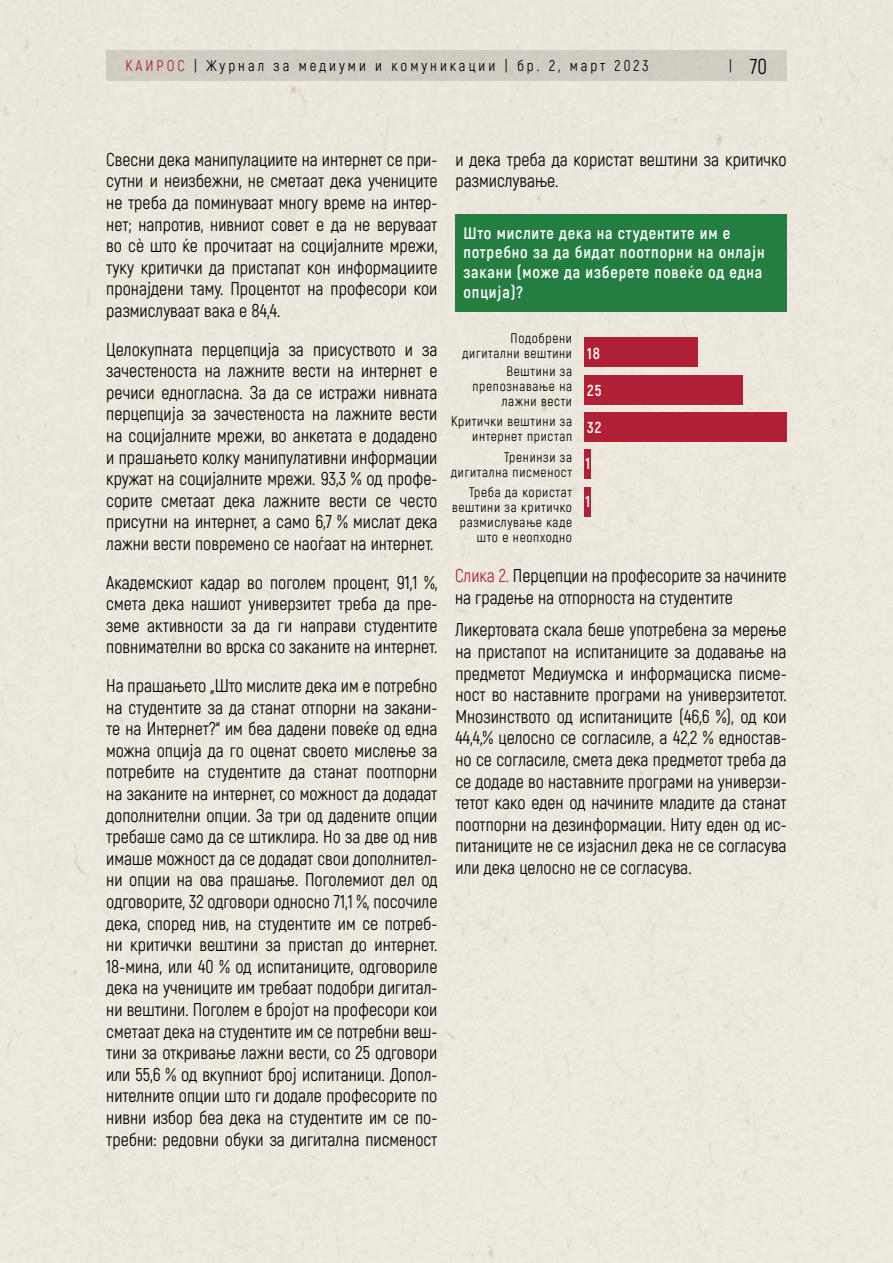
<style>
.page{position:relative;width:893px;height:1263px;background:#ece8dd}
.page>*{position:absolute;margin:0;border:0;box-sizing:border-box;transform-origin:0 0}
.t1{font:21px "Akrobat";color:#000}
.t2{font:18px/21.6px "Akrobat";color:#000;text-align:justify}
.t3{font:700 16.5px/19.8px "Akrobat";letter-spacing:.05em;color:#fff}
.t4{font:700 15.75px "Akrobat";color:#fff}
.t5{font:15px "Akrobat";letter-spacing:.2em;color:#000}
.t6{font:13.5px/15px "Akrobat";letter-spacing:.05em;color:#000;text-align:right}
.s1{color:#b12135}
.s2{font-size:15px}
</style>
<div class="page">
<div style="left:106px;top:50px;width:681px;height:31px;background:#d0ccc3"></div>
<div style="left:455px;top:215px;width:332px;height:97px;background:#247e42"></div>
<div style="left:584px;top:487px;width:7px;height:29px;background:#b12135"></div>
<div style="left:584px;top:449px;width:7px;height:30px;background:#b12135"></div>
<div style="left:584px;top:412px;width:203px;height:30px;background:#b12135"></div>
<div style="left:584px;top:375px;width:158px;height:30px;background:#b12135"></div>
<div style="left:584px;top:337px;width:114px;height:30px;background:#b12135"></div>
<p class="t5" style="left:125px;top:57px;width:525px"><span class="s1">КАИРОС</span> | Журнал за медиуми и комуникации | бр. 2, март 2023</p>
<p class="t1" style="left:729px;top:54px;width:39px"><span class="s2">|</span> 70</p>
<p class="t2" style="left:106px;top:149px;width:333px">Свесни дека манипулациите на интернет се при&shy;сутни и неизбежни, не сметаат дека учениците не треба да поминуваат многу време на интер&shy;нет; напротив, нивниот совет е да не веруваат во сè што ќе прочитаат на социјалните мрежи, туку критички да пристапат кон информациите пронајдени таму. Процентот на професори кои размислуваат вака е 84,4.</p>
<p class="t2" style="left:106px;top:338px;width:333px">Целокупната перцепција за присуството и за зачестеноста на лажните вести на интернет е речиси едногласна. За да се истражи нивната перцепција за зачестеноста на лажните вести на социјалните мрежи, во анкетата е додадено и прашањето колку манипулативни информации кружат на социјалните мрежи. 93,3 % од профе&shy;сорите сметаат дека лажните вести се често присутни на интернет, а само 6,7 % мислат дека лажни вести повремено се наоѓаат на интернет.</p>
<p class="t2" style="left:106px;top:571px;width:333px">Академскиот кадар во поголем процент, 91,1 %, смета дека нашиот универзитет треба да пре&shy;земе активности за да ги направи студентите повнимателни во врска со заканите на интернет.</p>
<p class="t2" style="left:106px;top:675px;width:333px">На прашањето „Што мислите дека им е потребно на студентите за да станат отпорни на закани&shy;те на Интернет?“ им беа дадени повеќе од една можна опција да го оценат своето мислење за потребите на студентите да станат поотпорни на заканите на интернет, со можност да додадат дополнителни опции. За три од дадените опции требаше само да се штиклира. Но за две од нив имаше можност да се додадат свои дополнител&shy;ни опции на ова прашање. Поголемиот дел од одговорите, 32 одговори односно 71,1 %, посочиле дека, според нив, на студентите им се потреб&shy;ни критички вештини за пристап до интернет.<br>18-мина, или 40 % од испитаниците, одговориле дека на учениците им требаат подобри дигитал&shy;ни вештини. Поголем е бројот на професори кои сметаат дека на студентите им се потребни веш&shy;тини за откривање лажни вести, со 25 одговори или 55,6 % од вкупниот број испитаници. Допол&shy;нителните опции што ги додале професорите по нивни избор беа дека на студентите им се по&shy;требни: редовни обуки за дигитална писменост</p>
<p class="t2" style="left:455px;top:149px;width:333px">и дека треба да користат вештини за критичко размислување.</p>
<p class="t3" style="left:463px;top:223px;width:303px">Што мислите дека на студентите им е потребно за да бидат поотпорни на онлајн закани (може да изберете повеќе од една опција)?</p>
<p class="t6" style="left:463px;top:330px;width:111px">Подобрени дигитални вештини</p>
<p class="t6" style="left:472px;top:364px;width:101px">Вештини за препознавање на лажни вести</p>
<p class="t6" style="left:451px;top:413px;width:122px">Критички вештини за интернет пристап</p>
<p class="t6" style="left:451px;top:449px;width:122px">Тренинзи за дигитална писменост</p>
<p class="t6" style="left:452px;top:484px;width:122px">Треба да користат вештини за критичко размислување каде што е неопходно</p>
<p class="t4" style="left:587px;top:343px;width:14px">18</p>
<p class="t4" style="left:587px;top:381px;width:16px">25</p>
<p class="t4" style="left:587px;top:417px;width:16px">32</p>
<p class="t4" style="left:585px;top:454px;width:6px">1</p>
<p class="t4" style="left:585px;top:491px;width:6px">1</p>
<p class="t2" style="left:455px;top:565px;width:333px"><span class="s1">Слика 2.</span> Перцепции на професорите за начините на градење на отпорноста на студентите</p>
<p class="t2" style="left:455px;top:619px;width:333px">Ликертовата скала беше употребена за мерење на пристапот на испитаниците за додавање на предметот Медиумска и информациска писме&shy;ност во наставните програми на универзитетот.<br>Мнозинството од испитаниците (46,6 %), од кои 44,4,% целосно се согласиле, а 42,2 % едностав&shy;но се согласиле, смета дека предметот треба да се додаде во наставните програми на универзи&shy;тетот како еден од начините младите да станат поотпорни на дезинформации. Ниту еден од ис&shy;питаниците не се изјаснил дека не се согласува или дека целосно не се согласува.</p>
</div>
